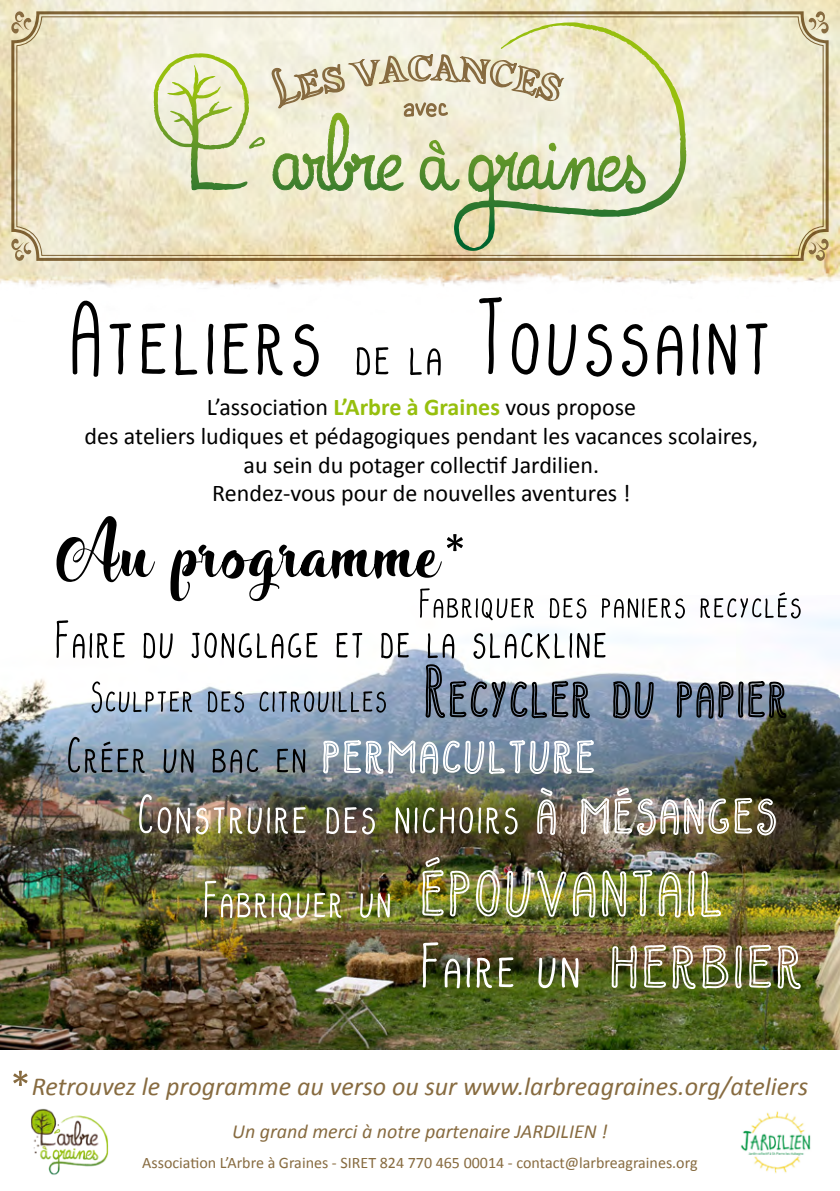
<style>
.page{position:relative;width:840px;height:1191px;background:#fff}
.page>*{position:absolute;margin:0;border:0;box-sizing:border-box;transform-origin:0 0}
.t1{font:112px "Potatoes And Peas";color:#000}
.t2{font:italic 26px "Calibri";color:#876b40}
.t3{font:24px/28.8px "Calibri";color:#000;text-align:center}
.t4{font:italic 20px "Calibri";color:#876b40}
.t5{font:16px "Calibri";color:#876b40}
.s1{font-size:60px}
.s2{font-weight:700;color:#96bf0d}
</style>
<div class="page">
<img style="left:740px;top:1111px;width:70px;height:62px">
<img style="left:31px;top:1108px;width:78px;height:67px">
<img style="left:0;top:0;width:839px;height:288px">
<img style="left:0;top:608px;width:839px;height:441px">
<svg style="left:46px;top:286px;width:11px;height:2px"></svg>
<svg style="left:10px;top:10px;width:819px;height:252px;background:#b6a27c"></svg>
<svg style="left:16px;top:16px;width:807px;height:240px;background:#e8e3c5"></svg>
<svg style="left:153px;top:22px;width:527px;height:169px;background:#dcdebc"></svg>
<svg style="left:10px;top:10px;width:21px;height:24px"></svg>
<svg style="left:10px;top:238px;width:21px;height:24px"></svg>
<svg style="left:808px;top:10px;width:21px;height:24px"></svg>
<svg style="left:808px;top:238px;width:21px;height:24px"></svg>
<svg style="left:91px;top:681px;width:295px;height:32px"></svg>
<svg style="left:13px;top:1070px;width:15px;height:16px"></svg>
<svg style="left:56px;top:516px;width:744px;height:143px"></svg>
<svg style="left:386px;top:642px;width:401px;height:126px"></svg>
<img style="left:722px;top:943px;width:79px;height:91px">
<img style="left:360px;top:920px;width:362px;height:130px">
<img style="left:68px;top:720px;width:708px;height:200px">
<h1 class="t1" style="left:67px;top:269px;width:706px">Ateliers <span class="s1">de la</span> Toussaint</h1>
<p class="t3" style="left:84px;top:393px;width:675px">L’association <span class="s2">L’Arbre à Graines</span> vous propose<br>des ateliers ludiques et pédagogiques pendant les vacances scolaires, au sein du potager collectif Jardilien.<br>Rendez-vous pour de nouvelles aventures !</p>
<p class="t2" style="left:32px;top:1069px;width:777px">Retrouvez le programme au verso ou sur www.larbreagraines.org/ateliers</p>
<p class="t4" style="left:232px;top:1117px;width:377px">Un grand merci à notre partenaire JARDILIEN !</p>
<p class="t5" style="left:142px;top:1152px;width:556px">Association L’Arbre à Graines - SIRET 824 770 465 00014 - contact@larbreagraines.org</p>
</div>
